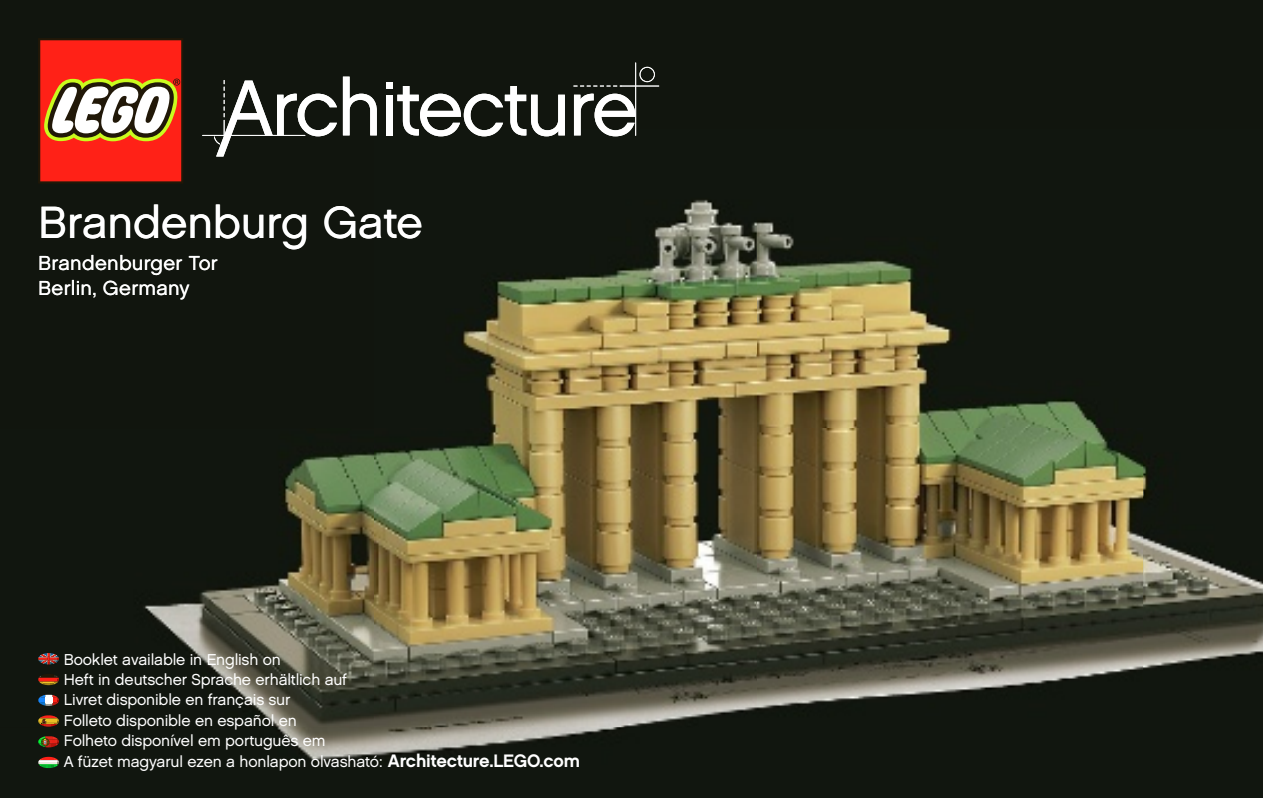
<style>
.page{position:relative;width:1263px;height:798px;background:#fff}
.page>*{position:absolute;margin:0;border:0;box-sizing:border-box;transform-origin:0 0}
.t1{font:45px "LEGO Chalet 60";letter-spacing:-.005em;color:#fff}
.t2{font:20.25px/25.7px "LEGO Chalet 60";letter-spacing:.01em;color:#fff}
.t3{font:15.75px/20.5px "LEGO Chalet 60";letter-spacing:-.01em;color:#fff}
.s1{font-weight:700;font-size:18px}
</style>
<div class="page">
<div style="left:0;top:0;width:1263px;height:797px;background:#11150e"></div>
<img style="left:43px;top:129px;width:1220px;height:640px">
<svg style="left:202px;top:80px;width:135px;height:76px"></svg>
<svg style="left:343px;top:77px;width:34px;height:58px"></svg>
<svg style="left:573px;top:62px;width:86px;height:74px"></svg>
<svg style="left:386px;top:82px;width:179px;height:54px"></svg>
<svg style="left:38px;top:38px;width:145px;height:145px;background:#d3513c"></svg>
<svg style="left:38px;top:652px;width:21px;height:13px"></svg>
<img style="left:39px;top:682px;width:19px;height:3px">
<img style="left:42px;top:673px;width:16px;height:3px">
<svg style="left:38px;top:676px;width:20px;height:6px"></svg>
<svg style="left:38px;top:694px;width:21px;height:11px"></svg>
<svg style="left:38px;top:715px;width:20px;height:12px"></svg>
<svg style="left:38px;top:735px;width:21px;height:12px"></svg>
<svg style="left:39px;top:756px;width:21px;height:12px"></svg>
<h1 class="t1" style="left:38px;top:195px;width:386px">Brandenburg Gate</h1>
<p class="t2" style="left:38px;top:249px;width:181px">Brandenburger Tor<br>Berlin, Germany</p>
<p class="t3" style="left:64px;top:648px;width:518px">Booklet available in English on<br>Heft in deutscher Sprache erhältlich auf<br>Livret disponible en français sur<br>Folleto disponible en español en<br>Folheto disponível em português em<br>A füzet magyarul ezen a honlapon olvasható: <span class="s1">Architecture.LEGO.com</span></p>
</div>
